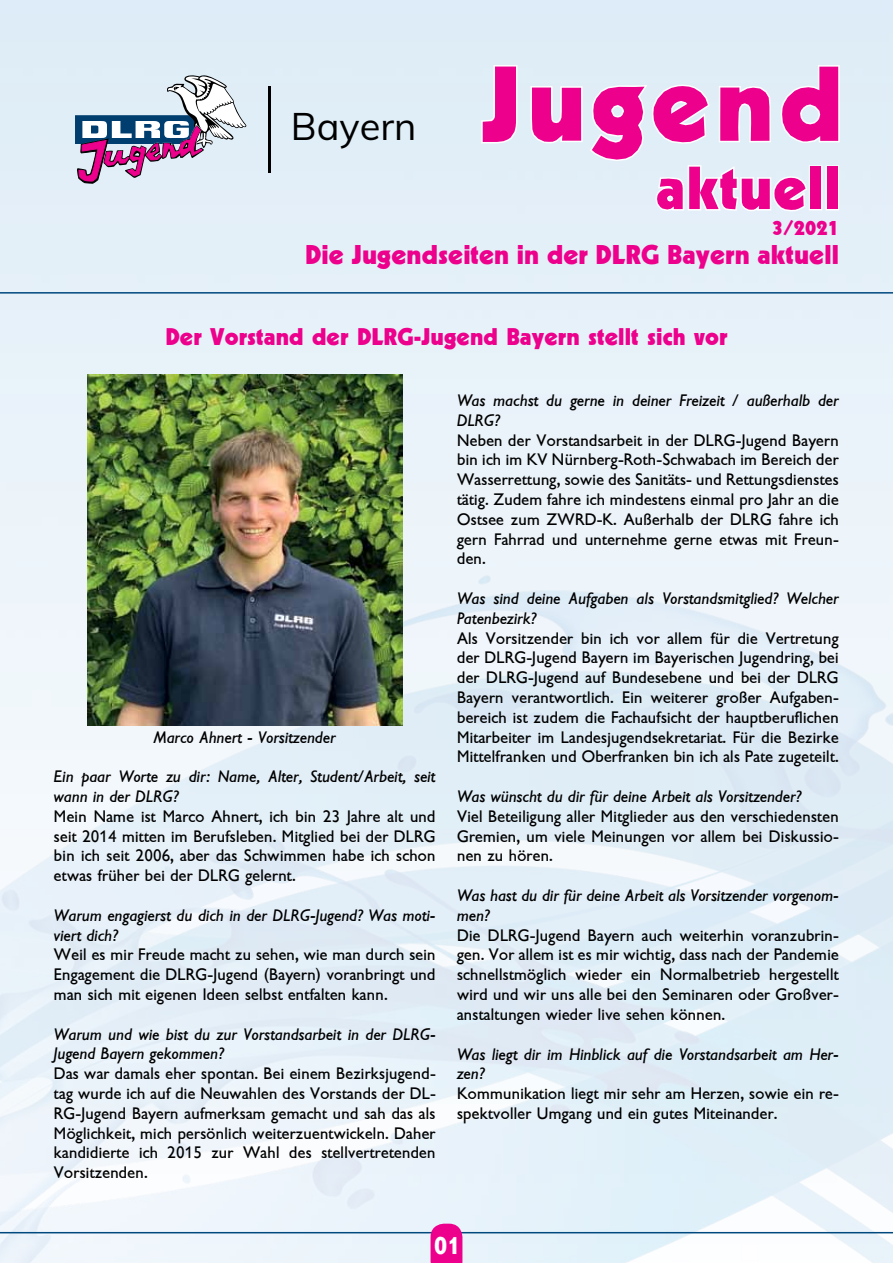
<style>
.page{position:relative;width:893px;height:1263px;background:#fff}
.page>*{position:absolute;margin:0;border:0;box-sizing:border-box;transform-origin:0 0}
.t1{font:700 105px "DLRG Jugend Titel";letter-spacing:.05em;color:#ec008c}
.t2{font:700 60px "DLRG Jugend Titel";letter-spacing:.01em;color:#ec008c}
.t3{font:37.95px "Mulish";color:#000}
.t4{font:700 27px "DLRG Jugend Titel";color:#ec008c}
.t5{font:700 24px "DLRG Jugend Titel";color:#ec008c}
.t6{font:700 24px "DLRG Jugend Text";color:#fff}
.t7{font:700 21px "DLRG Jugend Titel";color:#ec008c}
.t8{font:16.5px/19.8px "DLRG Jugend Text";color:#000;text-align:justify}
.t9{font:italic 16.5px/19.8px "DLRG Jugend Text";color:#000}
</style>
<div class="page">
<div style="left:0;top:0;width:893px;height:548px;background:#e5f0f9"></div>
<img style="left:0;top:548px;width:893px;height:715px">
<svg style="left:75px;top:75px;width:172px;height:109px;background:#bcb8cd"></svg>
<hr style="left:268px;top:86px;width:2px;height:87px;background:#000">
<svg style="left:480px;top:64px;width:39px;height:81px"></svg>
<hr style="left:0;top:292px;width:893px;height:2px;background:#00497f">
<hr style="left:0;top:1232px;width:893px;height:1px;background:#00497f">
<svg style="left:431px;top:1224px;width:31px;height:39px"></svg>
<svg style="left:529px;top:64px;width:312px;height:149px;background:#e4f0f8"></svg>
<div style="left:809px;top:165px;width:13px;height:45px;border:3px solid #fff"></div>
<div style="left:826px;top:165px;width:13px;height:45px;border:3px solid #fff"></div>
<img style="left:88px;top:374px;width:314px;height:351px">
<h3 class="t3" style="left:291px;top:99px;width:127px">Bayern</h3>
<h1 class="t1" style="left:480px;top:44px;width:364px">Jugend</h1>
<h2 class="t2" style="left:656px;top:154px;width:186px">aktuell</h2>
<p class="t7" style="left:772px;top:215px;width:68px">3/2021</p>
<h3 class="t4" style="left:305px;top:239px;width:535px">Die Jugendseiten in der DLRG Bayern aktuell</h3>
<h3 class="t5" style="left:165px;top:323px;width:564px">Der Vorstand der DLRG-Jugend Bayern stellt sich vor</h3>
<p class="t9" style="left:154px;top:727px;width:183px">Marco Ahnert - Vorsitzender</p>
<p class="t9" style="left:54px;top:767px;width:383px">Ein paar Worte zu dir: Name, Alter, Student/Arbeit, seit wann in der DLRG?</p>
<p class="t8" style="left:54px;top:806px;width:383px">Mein Name ist Marco Ahnert, ich bin 23 Jahre alt und seit 2014 mitten im Berufsleben. Mitglied bei der DLRG bin ich seit 2006, aber das Schwimmen habe ich schon etwas früher bei der DLRG gelernt.</p>
<p class="t9" style="left:54px;top:905px;width:383px">Warum engagierst du dich in der DLRG-Jugend? Was moti&shy;viert dich?</p>
<p class="t8" style="left:54px;top:945px;width:383px">Weil es mir Freude macht zu sehen, wie man durch sein Engagement die DLRG-Jugend (Bayern) voranbringt und man sich mit eigenen Ideen selbst entfalten kann.</p>
<p class="t9" style="left:54px;top:1024px;width:383px">Warum und wie bist du zur Vorstandsarbeit in der DLRG-<br>Jugend Bayern gekommen?</p>
<p class="t8" style="left:54px;top:1064px;width:383px">Das war damals eher spontan. Bei einem Bezirksjugend&shy;tag wurde ich auf die Neuwahlen des Vorstands der DL-RG-Jugend Bayern aufmerksam gemacht und sah das als Möglichkeit, mich persönlich weiterzuentwickeln. Daher kandidierte ich 2015 zur Wahl des stellvertretenden Vorsitzenden.</p>
<p class="t9" style="left:457px;top:391px;width:383px">Was machst du gerne in deiner Freizeit / außerhalb der<br>DLRG?</p>
<p class="t8" style="left:457px;top:430px;width:383px">Neben der Vorstandsarbeit in der DLRG-Jugend Bayern bin ich im KV Nürnberg-Roth-Schwabach im Bereich der Wasserrettung, sowie des Sanitäts- und Rettungsdienstes tätig. Zudem fahre ich mindestens einmal pro Jahr an die Ostsee zum ZWRD-K. Außerhalb der DLRG fahre ich gern Fahrrad und unternehme gerne etwas mit Freun&shy;den.</p>
<p class="t9" style="left:457px;top:589px;width:383px">Was sind deine Aufgaben als Vorstandsmitglied? Welcher<br>Patenbezirk?</p>
<p class="t8" style="left:457px;top:628px;width:383px">Als Vorsitzender bin ich vor allem für die Vertretung der DLRG-Jugend Bayern im Bayerischen Jugendring, bei der DLRG-Jugend auf Bundesebene und bei der DLRG Bayern verantwortlich. Ein weiterer großer Aufgaben&shy;bereich ist zudem die Fachaufsicht der hauptberuflichen Mitarbeiter im Landesjugendsekretariat. Für die Bezirke Mittelfranken und Oberfranken bin ich als Pate zugeteilt.</p>
<p class="t9" style="left:457px;top:787px;width:346px">Was wünscht du dir für deine Arbeit als Vorsitzender?</p>
<p class="t8" style="left:457px;top:806px;width:383px">Viel Beteiligung aller Mitglieder aus den verschiedensten Gremien, um viele Meinungen vor allem bei Diskussio&shy;nen zu hören.</p>
<p class="t9" style="left:457px;top:886px;width:383px">Was hast du dir für deine Arbeit als Vorsitzender vorgenom&shy;men?</p>
<p class="t8" style="left:457px;top:925px;width:383px">Die DLRG-Jugend Bayern auch weiterhin voranzubrin&shy;gen. Vor allem ist es mir wichtig, dass nach der Pandemie schnellstmöglich wieder ein Normalbetrieb hergestellt wird und wir uns alle bei den Seminaren oder Großver&shy;anstaltungen wieder live sehen können.</p>
<p class="t9" style="left:457px;top:1044px;width:383px">Was liegt dir im Hinblick auf die Vorstandsarbeit am Her&shy;zen?</p>
<p class="t8" style="left:457px;top:1084px;width:383px">Kommunikation liegt mir sehr am Herzen, sowie ein re&shy;spektvoller Umgang und ein gutes Miteinander.</p>
<h3 class="t6" style="left:434px;top:1232px;width:28px">01</h3>
</div>
